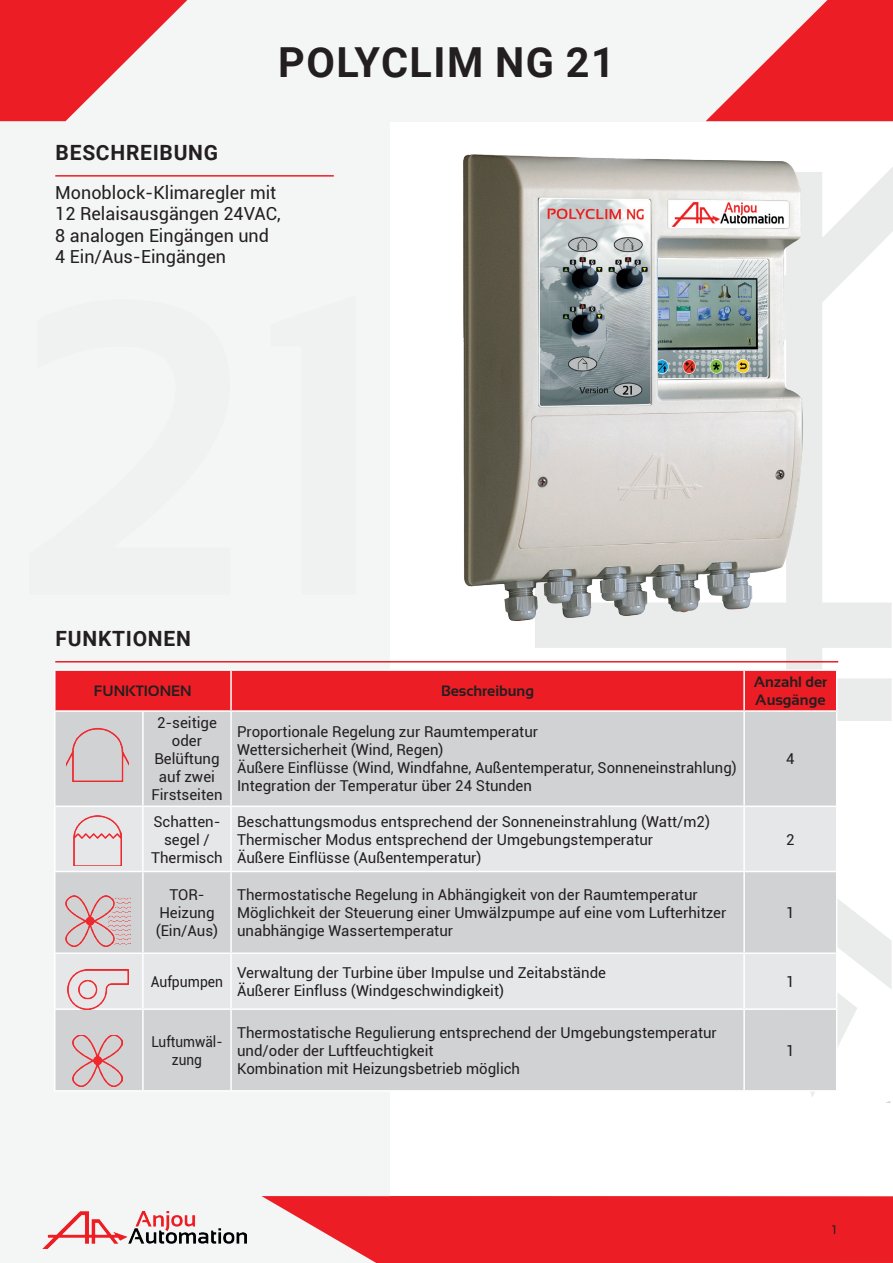
<style>
.page{position:relative;width:893px;height:1263px;background:#fff}
.page>*{position:absolute;margin:0;border:0;box-sizing:border-box;transform-origin:0 0}
.t1{font:700 41.4px "Roboto";letter-spacing:.035em;color:#231f20}
.t2{font:700 21px "Roboto";letter-spacing:.035em;color:#231f20}
.t3{font:18px/21.6px "Roboto";color:#231f20}
.t4{font:15px/18px "Roboto";color:#231f20}
.t5{font:700 15px/18px "Sansation";color:#231f20}
.t6{font:15px/18px "Roboto";color:#231f20;text-align:center;scale:.91 1}
.t7{font:15px "Roboto";color:#231f20;scale:.93 1}
.t8{font:12px "Minion Pro";color:#231f20}
</style>
<div class="page">
<div style="left:0;top:0;width:389px;height:1263px;background:#f4f5f5"></div>
<div style="left:0;top:0;width:893px;height:121px;background:#f4f5f5"></div>
<svg style="left:0;top:0;width:187px;height:121px"></svg>
<svg style="left:706px;top:0;width:187px;height:121px"></svg>
<div style="left:323px;top:1196px;width:570px;height:67px;background:#ec1d25"></div>
<svg style="left:535px;top:167px;width:358px;height:930px"></svg>
<hr style="left:55px;top:175px;width:279px;height:2px;background:#ec1d25">
<hr style="left:55px;top:661px;width:783px;height:1px;background:#ec1d25">
<div style="left:56px;top:671px;width:780px;height:39px;background:#ec1d25"></div>
<div style="left:56px;top:712px;width:780px;height:378px;background:#d1d2d4"></div>
<svg style="left:56px;top:807px;width:780px;height:201px;fill:#e6e7e9"></svg>
<hr style="left:836px;top:807px;width:1px;height:64px;background:#fff">
<hr style="left:744px;top:871px;width:93px;height:1px;background:#fff">
<hr style="left:836px;top:872px;width:1px;height:80px;background:#fff">
<hr style="left:744px;top:952px;width:93px;height:2px;background:#fff">
<hr style="left:836px;top:954px;width:1px;height:54px;background:#fff">
<hr style="left:744px;top:1008px;width:93px;height:2px;background:#fff">
<hr style="left:836px;top:1010px;width:1px;height:80px;background:#fff">
<hr style="left:744px;top:1090px;width:93px;height:2px;background:#fff">
<hr style="left:230px;top:671px;width:2px;height:39px;background:#fff">
<hr style="left:231px;top:669px;width:513px;height:2px;background:#fff">
<hr style="left:744px;top:669px;width:93px;height:2px;background:#fff">
<hr style="left:743px;top:671px;width:2px;height:39px;background:#fff">
<hr style="left:836px;top:671px;width:1px;height:39px;background:#fff">
<hr style="left:231px;top:710px;width:513px;height:2px;background:#fff">
<hr style="left:744px;top:710px;width:93px;height:2px;background:#fff">
<hr style="left:743px;top:872px;width:2px;height:80px;background:#fff">
<hr style="left:230px;top:954px;width:2px;height:54px;background:#fff">
<hr style="left:743px;top:954px;width:2px;height:54px;background:#fff">
<hr style="left:743px;top:1010px;width:2px;height:80px;background:#fff">
<hr style="left:231px;top:1090px;width:513px;height:2px;background:#fff">
<hr style="left:54px;top:669px;width:89px;height:2px;background:#fff">
<hr style="left:54px;top:671px;width:2px;height:39px;background:#fff">
<hr style="left:143px;top:669px;width:88px;height:2px;background:#fff">
<hr style="left:54px;top:710px;width:89px;height:2px;background:#fff">
<hr style="left:143px;top:710px;width:88px;height:2px;background:#fff">
<hr style="left:54px;top:712px;width:2px;height:93px;background:#fff">
<hr style="left:142px;top:712px;width:2px;height:93px;background:#fff">
<hr style="left:230px;top:712px;width:2px;height:93px;background:#fff">
<hr style="left:743px;top:712px;width:2px;height:93px;background:#fff">
<hr style="left:836px;top:712px;width:1px;height:93px;background:#fff">
<hr style="left:744px;top:805px;width:93px;height:2px;background:#fff">
<hr style="left:54px;top:805px;width:89px;height:2px;background:#fff">
<hr style="left:54px;top:807px;width:2px;height:64px;background:#fff">
<hr style="left:143px;top:805px;width:88px;height:2px;background:#fff">
<hr style="left:142px;top:807px;width:2px;height:64px;background:#fff">
<hr style="left:231px;top:805px;width:513px;height:2px;background:#fff">
<hr style="left:230px;top:807px;width:2px;height:64px;background:#fff">
<hr style="left:743px;top:807px;width:2px;height:64px;background:#fff">
<hr style="left:231px;top:871px;width:513px;height:1px;background:#fff">
<hr style="left:54px;top:954px;width:2px;height:54px;background:#fff">
<hr style="left:142px;top:954px;width:2px;height:54px;background:#fff">
<hr style="left:54px;top:871px;width:89px;height:1px;background:#fff">
<hr style="left:54px;top:872px;width:2px;height:80px;background:#fff">
<hr style="left:54px;top:952px;width:89px;height:2px;background:#fff">
<hr style="left:143px;top:871px;width:88px;height:1px;background:#fff">
<hr style="left:142px;top:872px;width:2px;height:80px;background:#fff">
<hr style="left:230px;top:872px;width:2px;height:80px;background:#fff">
<hr style="left:143px;top:952px;width:88px;height:2px;background:#fff">
<hr style="left:54px;top:1008px;width:89px;height:2px;background:#fff">
<hr style="left:54px;top:1010px;width:2px;height:80px;background:#fff">
<hr style="left:54px;top:1090px;width:89px;height:2px;background:#fff">
<hr style="left:143px;top:1008px;width:88px;height:2px;background:#fff">
<hr style="left:142px;top:1010px;width:2px;height:80px;background:#fff">
<hr style="left:230px;top:1010px;width:2px;height:80px;background:#fff">
<hr style="left:143px;top:1090px;width:88px;height:2px;background:#fff">
<hr style="left:231px;top:952px;width:513px;height:2px;background:#fff">
<hr style="left:231px;top:1008px;width:513px;height:2px;background:#fff">
<img style="left:43px;top:1211px;width:200px;height:38px">
<img style="left:463px;top:154px;width:360px;height:486px">
<img style="left:67px;top:726px;width:62px;height:55px">
<img style="left:73px;top:1035px;width:50px;height:51px">
<img style="left:66px;top:895px;width:64px;height:51px">
<img style="left:67px;top:969px;width:61px;height:40px">
<img style="left:74px;top:815px;width:48px;height:50px">
<svg style="left:243px;top:677px;width:80px;height:567px"></svg>
<h2 class="t2" style="left:56px;top:138px;width:164px">BESCHREIBUNG</h2>
<h1 class="t1" style="left:278px;top:33px;width:338px">POLYCLIM NG 21</h1>
<h1 class="t1" style="left:566px;top:33px;width:25px">3</h1>
<p class="t3" style="left:55px;top:181px;width:227px">Monoblock-Klimaregler mit<br>12 Relaisausgängen 24VAC,<br>8 analogen Eingängen und<br>4 Ein/Aus-Eingängen</p>
<h2 class="t2" style="left:56px;top:624px;width:137px">FUNKTIONEN</h2>
<p class="t5" style="left:94px;top:682px;width:99px">FUNKTIONEN</p>
<p class="t5" style="left:441px;top:682px;width:94px">Beschreibung</p>
<p class="t5" style="left:754px;top:673px;width:75px">Anzahl der<br>Ausgänge</p>
<p class="t4" style="left:151px;top:713px;width:73px;text-align:center">2-seitige oder<br>Belüftung auf zwei<br>Firstseiten</p>
<p class="t4" style="left:237px;top:722px;width:501px">Proportionale Regelung zur Raumtemperatur<br>Wettersicherheit (Wind, Regen)<br>Äußere Einflüsse (Wind, Windfahne, Außentemperatur, Sonneneinstrahlung)<br>Integration der Temperatur über 24 Stunden</p>
<p class="t4" style="left:786px;top:749px;width:10px">4</p>
<p class="t4" style="left:151px;top:812px;width:73px;text-align:center">Schatten&shy;segel /<br>Thermisch</p>
<p class="t4" style="left:237px;top:812px;width:474px">Beschattungsmodus entsprechend der Sonneneinstrahlung (Watt/m2)<br>Thermischer Modus entsprechend der Umgebungstemperatur<br>Äußere Einflüsse (Außentemperatur)</p>
<p class="t4" style="left:156px;top:885px;width:64px;text-align:center">TOR-<br>Heizung (Ein/Aus)</p>
<p class="t4" style="left:237px;top:885px;width:491px">Thermostatische Regelung in Abhängigkeit von der Raumtemperatur<br>Möglichkeit der Steuerung einer Umwälzpumpe auf eine vom Lufterhitzer unabhängige Wassertemperatur</p>
<p class="t4" style="left:786px;top:830px;width:10px">2</p>
<p class="t4" style="left:786px;top:903px;width:10px">1</p>
<p class="t7" style="left:151px;top:971px;width:79px">Aufpumpen</p>
<p class="t4" style="left:237px;top:963px;width:371px">Verwaltung der Turbine über Impulse und Zeitabstände<br>Äußerer Einfluss (Windgeschwindigkeit)</p>
<p class="t4" style="left:786px;top:972px;width:10px">1</p>
<p class="t6" style="left:151px;top:1032px;width:80px">Luftumwäl&shy;zung</p>
<p class="t4" style="left:237px;top:1023px;width:481px">Thermostatische Regulierung entsprechend der Umgebungstemperatur und/oder der Luftfeuchtigkeit<br>Kombination mit Heizungsbetrieb möglich</p>
<p class="t4" style="left:786px;top:1041px;width:10px">1</p>
<p class="t8" style="left:831px;top:1222px;width:7px">1</p>
</div>
